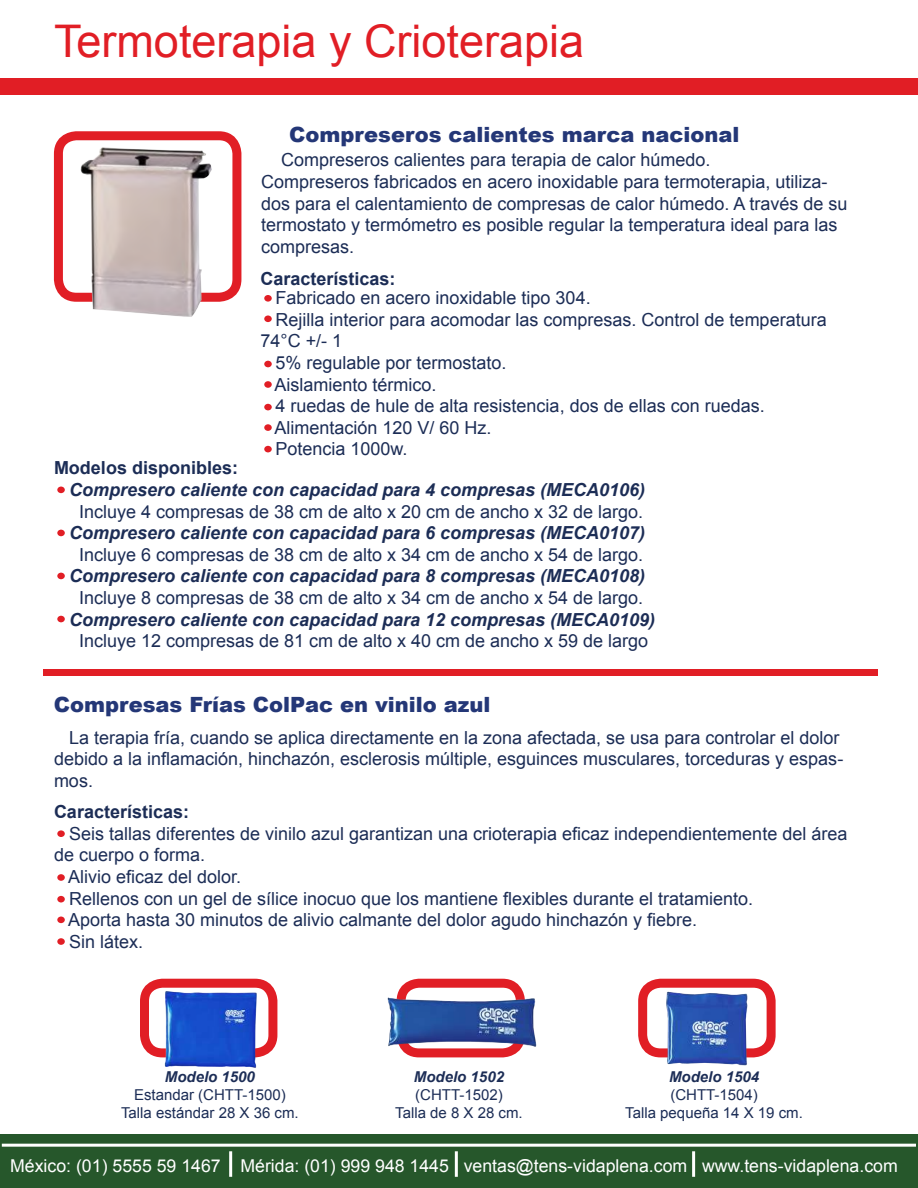
<style>
.page{position:relative;width:918px;height:1188px;background:#fff}
.page>*{position:absolute;margin:0;border:0;box-sizing:border-box;transform-origin:0 0}
.t1{font:45px "Arial";color:#e11e25}
.t2{font:900 21px "Arial";color:#243777}
.t3{font:18px/21.6px "Arial";color:#1c2d56}
.t4{font:italic 700 18px "Arial";color:#1c2d56}
.t5{font:700 18px "Arial";color:#1c2d56}
.t6{font:17.7px "Arial";color:#fff}
.t7{font:15px/18px "Arial";color:#1c2d56;text-align:center}
.t8{font:italic 700 15px "Arial";color:#1c2d56}
</style>
<div class="page">
<div style="left:0;top:78px;width:918px;height:16px;background:#e11e25"></div>
<div style="left:0;top:1134px;width:918px;height:54px;background:#26572b"></div>
<hr style="left:229px;top:1151px;width:3px;height:26px;background:#fff">
<hr style="left:455px;top:1151px;width:3px;height:26px;background:#fff">
<hr style="left:692px;top:1151px;width:3px;height:26px;background:#fff">
<hr style="left:2px;top:1144px;width:914px;height:3px;background:#fff">
<div style="left:140px;top:979px;width:137px;height:78px;border:9px solid #e11e25;border-radius:18px"></div>
<div style="left:397px;top:979px;width:128px;height:78px;border:9px solid #e11e25;border-radius:18px"></div>
<div style="left:638px;top:979px;width:138px;height:78px;border:9px solid #e11e25;border-radius:18px"></div>
<img style="left:658px;top:986px;width:95px;height:80px">
<img style="left:161px;top:986px;width:99px;height:82px">
<img style="left:387px;top:995px;width:150px;height:54px">
<div style="left:43px;top:669px;width:835px;height:6px;background:#e11e25"></div>
<div style="left:57px;top:616px;width:8px;height:6px;background:#e11e25;border-radius:50%"></div>
<div style="left:57px;top:896px;width:8px;height:6px;background:#e11e25;border-radius:50%"></div>
<div style="left:57px;top:938px;width:8px;height:7px;background:#e11e25;border-radius:50%"></div>
<div style="left:57px;top:874px;width:8px;height:7px;background:#e11e25;border-radius:50%"></div>
<div style="left:57px;top:917px;width:8px;height:6px;background:#e11e25;border-radius:50%"></div>
<div style="left:57px;top:830px;width:8px;height:7px;background:#e11e25;border-radius:50%"></div>
<div style="left:57px;top:573px;width:8px;height:6px;background:#e11e25;border-radius:50%"></div>
<div style="left:57px;top:530px;width:8px;height:6px;background:#e11e25;border-radius:50%"></div>
<div style="left:57px;top:487px;width:8px;height:6px;background:#e11e25;border-radius:50%"></div>
<div style="left:54px;top:131px;width:187px;height:171px;border:9px solid #e11e25;border-radius:18px"></div>
<div style="left:264px;top:315px;width:8px;height:7px;background:#e11e25;border-radius:50%"></div>
<div style="left:264px;top:381px;width:8px;height:7px;background:#e11e25;border-radius:50%"></div>
<div style="left:264px;top:424px;width:8px;height:7px;background:#e11e25;border-radius:50%"></div>
<div style="left:264px;top:446px;width:8px;height:6px;background:#e11e25;border-radius:50%"></div>
<div style="left:264px;top:295px;width:8px;height:7px;background:#e11e25;border-radius:50%"></div>
<div style="left:264px;top:361px;width:8px;height:6px;background:#e11e25;border-radius:50%"></div>
<div style="left:264px;top:404px;width:8px;height:6px;background:#e11e25;border-radius:50%"></div>
<img style="left:65px;top:131px;width:167px;height:186px">
<h1 class="t1" style="left:54px;top:12px;width:532px">Termoterapia y Crioterapia</h1>
<p class="t2" style="left:289px;top:120px;width:452px">Compreseros calientes marca nacional</p>
<p class="t3" style="left:261px;top:149px;width:588px;text-indent:20px">Compreseros calientes para terapia de calor húmedo.<br>Compreseros fabricados en acero inoxidable para termoterapia, utiliza&shy;dos para el calentamiento de compresas de calor húmedo. A través de su termostato y termómetro es posible regular la temperatura ideal para las compresas.</p>
<p class="t3" style="left:276px;top:287px;width:317px">Fabricado en acero inoxidable tipo 304.</p>
<p class="t3" style="left:276px;top:309px;width:553px">Rejilla interior para acomodar las compresas. Control de temperatura</p>
<p class="t3" style="left:261px;top:330px;width:83px">74°C +/- 1</p>
<p class="t3" style="left:276px;top:352px;width:233px">5% regulable por termostato.</p>
<p class="t3" style="left:275px;top:374px;width:164px">Aislamiento térmico.</p>
<p class="t3" style="left:276px;top:395px;width:491px">4 ruedas de hule de alta resistencia, dos de ellas con ruedas.</p>
<p class="t3" style="left:275px;top:417px;width:219px">Alimentación 120 V/ 60 Hz.</p>
<p class="t3" style="left:276px;top:438px;width:134px">Potencia 1000w.</p>
<p class="t5" style="left:261px;top:266px;width:137px">Características:</p>
<p class="t5" style="left:54px;top:456px;width:186px">Modelos disponibles:</p>
<p class="t4" style="left:69px;top:478px;width:578px">Compresero caliente con capacidad para 4 compresas (MECA0106)</p>
<p class="t3" style="left:79px;top:501px;width:566px">Incluye 4 compresas de 38 cm de alto x 20 cm de ancho x 32 de largo.</p>
<p class="t4" style="left:69px;top:521px;width:578px">Compresero caliente con capacidad para 6 compresas (MECA0107)</p>
<p class="t3" style="left:79px;top:544px;width:566px">Incluye 6 compresas de 38 cm de alto x 34 cm de ancho x 54 de largo.</p>
<p class="t4" style="left:69px;top:564px;width:578px">Compresero caliente con capacidad para 8 compresas (MECA0108)</p>
<p class="t3" style="left:79px;top:587px;width:566px">Incluye 8 compresas de 38 cm de alto x 34 cm de ancho x 54 de largo.</p>
<p class="t4" style="left:69px;top:607px;width:588px">Compresero caliente con capacidad para 12 compresas (MECA0109)</p>
<p class="t3" style="left:79px;top:630px;width:571px">Incluye 12 compresas de 81 cm de alto x 40 cm de ancho x 59 de largo</p>
<p class="t2" style="left:54px;top:689px;width:438px">Compresas Frías ColPac en vinilo azul</p>
<p class="t3" style="left:54px;top:727px;width:791px;text-indent:15px">La terapia fría, cuando se aplica directamente en la zona afectada, se usa para controlar el dolor debido a la inflamación, hinchazón, esclerosis múltiple, esguinces musculares, torceduras y espas&shy;mos.</p>
<p class="t5" style="left:54px;top:800px;width:137px">Características:</p>
<p class="t3" style="left:69px;top:823px;width:780px">Seis tallas diferentes de vinilo azul garantizan una crioterapia eficaz independientemente del área</p>
<p class="t3" style="left:54px;top:845px;width:153px">de cuerpo o forma.</p>
<p class="t3" style="left:68px;top:866px;width:175px">Alivio eficaz del dolor.</p>
<p class="t3" style="left:69px;top:888px;width:686px">Rellenos con un gel de sílice inocuo que los mantiene flexibles durante el tratamiento.</p>
<p class="t3" style="left:68px;top:909px;width:631px">Aporta hasta 30 minutos de alivio calmante del dolor agudo hinchazón y fiebre.</p>
<p class="t3" style="left:69px;top:931px;width:76px">Sin látex.</p>
<p class="t8" style="left:165px;top:1067px;width:92px">Modelo 1500</p>
<p class="t7" style="left:121px;top:1086px;width:179px">Estandar (CHTT-1500)<br>Talla estándar 28 X 36 cm.</p>
<p class="t8" style="left:414px;top:1067px;width:92px">Modelo 1502</p>
<p class="t7" style="left:395px;top:1086px;width:129px">(CHTT-1502)<br>Talla de 8 X 28 cm.</p>
<p class="t8" style="left:669px;top:1067px;width:92px">Modelo 1504</p>
<p class="t7" style="left:625px;top:1086px;width:179px">(CHTT-1504)<br>Talla pequeña 14 X 19 cm.</p>
<p class="t6" style="left:10px;top:1155px;width:889px">México: (01) 5555 59 1467 Mérida: (01) 999 948 1445 ventas@tens-vidaplena.com www.tens-vidaplena.com</p>
</div>
